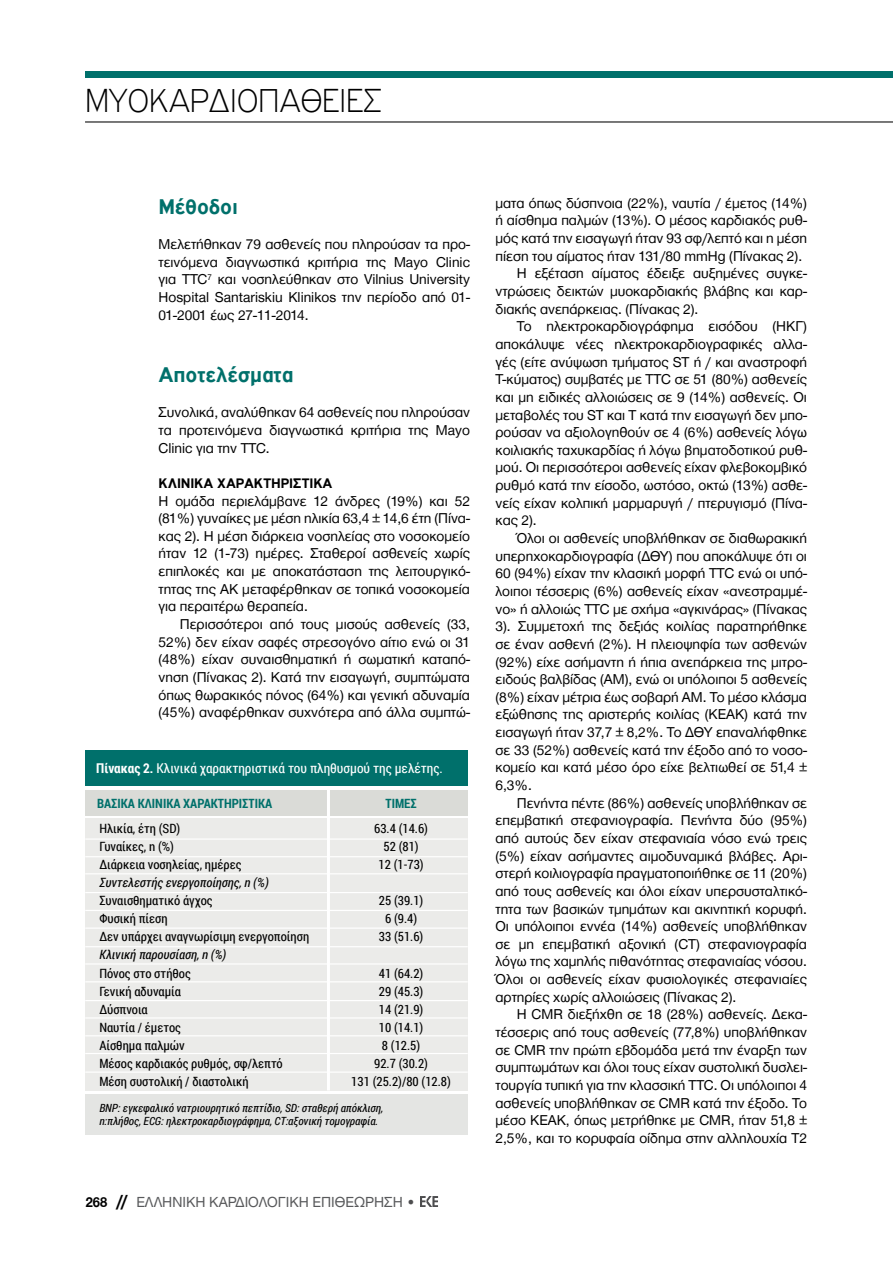
<style>
.page{position:relative;width:893px;height:1263px;background:#fff}
.page>*{position:absolute;margin:0;border:0;box-sizing:border-box;transform-origin:0 0}
.t1{font:100 35.25px "PF Highway Gothic";color:#000}
.t2{font:700 22.5px "PF Highway Gothic";letter-spacing:-.005em;color:#00706b}
.t3{font:15px "Helvetica Neue Greek";color:#58595b}
.t4{font:14.7px/17.7px "Helvetica Neue Greek";color:#000;text-align:justify}
.t5{font:700 14.7px "PF Highway Gothic";letter-spacing:-.005em;color:#000}
.t6{font:13.5px "Roboto Condensed";color:#fff}
.t7{font:12.75px/18px "Roboto Condensed";color:#000}
.t8{font:italic 12.75px "Roboto Condensed";color:#000}
.t9{font:700 12.75px "Roboto Condensed";color:#00706b}
.t10{font:italic 11.25px/13.5px "Roboto Condensed";color:#000}
.s1{font-weight:700}
.s2{font-weight:700;color:#000}
.s3{font-family:"Futura TGR";font-weight:700;font-size:16.5px;color:#000}
.s4{color:#4d4d4f}
</style>
<div class="page">
<svg style="left:420px;top:1196px;width:18px;height:11px"></svg>
<div style="left:85px;top:72px;width:808px;height:6px;background:#00706b"></div>
<hr style="left:85px;top:121px;width:808px;height:1px;background:#000">
<div style="left:85px;top:790px;width:383px;height:25px;background:#dadbd7"></div>
<div style="left:85px;top:818px;width:383px;height:272px;background:#ebebe9"></div>
<div style="left:85px;top:1094px;width:383px;height:41px;background:#e4e5e3"></div>
<div style="left:85px;top:751px;width:383px;height:35px;background:#00706b"></div>
<hr style="left:327px;top:787px;width:3px;height:303px;background:#fff">
<hr style="left:85px;top:838px;width:383px;height:2px;background:#fff">
<hr style="left:85px;top:910px;width:383px;height:1px;background:#fff">
<hr style="left:85px;top:1035px;width:383px;height:1px;background:#fff">
<hr style="left:85px;top:856px;width:383px;height:1px;background:#fff">
<hr style="left:85px;top:927px;width:383px;height:2px;background:#fff">
<hr style="left:85px;top:1053px;width:383px;height:1px;background:#fff">
<hr style="left:85px;top:873px;width:383px;height:1px;background:#fff">
<hr style="left:85px;top:946px;width:383px;height:1px;background:#fff">
<hr style="left:85px;top:1071px;width:383px;height:2px;background:#fff">
<hr style="left:85px;top:892px;width:383px;height:1px;background:#fff">
<hr style="left:85px;top:1017px;width:383px;height:1px;background:#fff">
<hr style="left:85px;top:963px;width:383px;height:1px;background:#fff">
<hr style="left:85px;top:981px;width:383px;height:1px;background:#fff">
<hr style="left:85px;top:1000px;width:383px;height:1px;background:#fff">
<h1 class="t1" style="left:85px;top:83px;width:62px">Μυοκαρδιοπάθειε</h1>
<h1 class="t1" style="left:363px;top:83px;width:21px">ς</h1>
<h2 class="t2" style="left:159px;top:194px;width:81px">Μέθοδοι</h2>
<p class="t4" style="left:159px;top:235px;width:313px">Μελετήθηκαν 79 ασθενείς που πληρούσαν τα προ&shy;τεινόμενα διαγνωστικά κριτήρια της Mayo Clinic για TTC<sup>7</sup> και νοσηλεύθηκαν στο Vilnius University Hospital Santariskiu Klinikos την περίοδο από 01- 01-2001 έως 27-11-2014.</p>
<h2 class="t2" style="left:159px;top:362px;width:136px">Αποτελέσματα</h2>
<p class="t4" style="left:159px;top:404px;width:313px">Συνολικά, αναλύθηκαν 64 ασθενείς που πληρούσαν τα προτεινόμενα διαγνωστικά κριτήρια της Mayo Clinic για την TTC.</p>
<p class="t5" style="left:159px;top:475px;width:165px">Κλινικά χαρακτηριστικά</p>
<p class="t4" style="left:159px;top:492px;width:313px">Η ομάδα περιελάμβανε 12 άνδρες (19%) και 52 (81%) γυναίκες με μέση ηλικία 63,4 ± 14,6 έτη (Πίνα&shy;κας 2). Η μέση διάρκεια νοσηλείας στο νοσοκομείο ήταν 12 (1-73) ημέρες. Σταθεροί ασθενείς χωρίς επιπλοκές και με αποκατάσταση της λειτουργικό&shy;τητας της ΑΚ μεταφέρθηκαν σε τοπικά νοσοκομεία για περαιτέρω θεραπεία.</p>
<p class="t4" style="left:159px;top:615px;width:313px;text-indent:21px">Περισσότεροι από τους μισούς ασθενείς (33, 52%) δεν είχαν σαφές στρεσογόνο αίτιο ενώ οι 31 (48%) είχαν συναισθηματική ή σωματική καταπό&shy;νηση (Πίνακας 2). Κατά την εισαγωγή, συμπτώματα όπως θωρακικός πόνος (64%) και γενική αδυναμία (45%) αναφέρθηκαν συχνότερα από άλλα συμπτώ-</p>
<p class="t6" style="left:96px;top:759px;width:348px"><span class="s1">Πίνακας 2.</span> Κλινικά χαρακτηριστικά του πληθυσμού της μελέτης.</p>
<p class="t9" style="left:97px;top:794px;width:176px">Βασικά κλινικά χαρακτηριστικά</p>
<p class="t9" style="left:385px;top:794px;width:32px">Τιμές</p>
<p class="t7" style="left:99px;top:819px;width:144px">Ηλικία, έτη (SD)<br>Γυναίκες, n (%)<br>Διάρκεια νοσηλείας, ημέρες</p>
<p class="t8" style="left:99px;top:874px;width:171px">Συντελεστής ενεργοποίησης, n (%)</p>
<p class="t7" style="left:99px;top:891px;width:211px">Συναισθηματικό άγχος<br>Φυσική πίεση<br>Δεν υπάρχει αναγνωρίσιμη ενεργοποίηση</p>
<p class="t8" style="left:99px;top:946px;width:128px">Κλινική παρουσίαση, n (%)</p>
<p class="t7" style="left:99px;top:963px;width:185px">Πόνος στο στήθος<br>Γενική αδυναμία<br>Δύσπνοια<br>Ναυτία / έμετος<br>Αίσθημα παλμών<br>Μέσος καρδιακός ρυθμός, σφ/λεπτό<br>Μέση συστολική / διαστολική</p>
<p class="t10" style="left:99px;top:1101px;width:285px">BNP: εγκεφαλικό νατριουρητικό πεπτίδιο, SD: σταθερή απόκλιση, n:πλήθος, ECG: ηλεκτροκαρδιογράφημα, CT:αξονική τομογραφία.</p>
<p class="t7" style="left:374px;top:819px;width:55px;text-align:center">63.4 (14.6)<br>52 (81)<br>12 (1-73)</p>
<p class="t7" style="left:379px;top:891px;width:46px;text-align:center">25 (39.1)<br>6 (9.4)<br>33 (51.6)</p>
<p class="t7" style="left:351px;top:963px;width:101px;text-align:center">41 (64.2)<br>29 (45.3)<br>14 (21.9)<br>10 (14.1)<br>8 (12.5)<br>92.7 (30.2)<br>131 (25.2)/80 (12.8)</p>
<p class="t3" style="left:86px;top:1194px;width:331px"><span class="s2">268</span> <span class="s3">//</span> EΛΛΗΝΙΚΗ ΚΑΡΔΙΟΛΟΓΙΚΗ ΕΠΙΘΕΩΡΗΣΗ <span class="s4">•</span></p>
<p class="t4" style="left:495px;top:194px;width:313px">ματα όπως δύσπνοια (22%), ναυτία / έμετος (14%)</p>
<p class="t4" style="left:495px;top:212px;width:313px">ή αίσθημα παλμών (13%). Ο μέσος καρδιακός ρυθ-</p>
<p class="t4" style="left:495px;top:229px;width:313px">μός κατά την εισαγωγή ήταν 93 σφ/λεπτό και η μέση</p>
<p class="t4" style="left:495px;top:247px;width:308px">πίεση του αίματος ήταν 131/80 mmHg (Πίνακας 2).</p>
<p class="t4" style="left:517px;top:265px;width:292px">Η εξέταση αίματος έδειξε αυξημένες συγκε-</p>
<p class="t4" style="left:495px;top:282px;width:313px">ντρώσεις δεικτών μυοκαρδιακής βλάβης και καρ-</p>
<p class="t4" style="left:495px;top:300px;width:204px">διακής ανεπάρκειας. (Πίνακας 2).</p>
<p class="t4" style="left:517px;top:318px;width:292px">Το ηλεκτροκαρδιογράφημα εισόδου (ΗΚΓ)</p>
<p class="t4" style="left:495px;top:335px;width:313px">αποκάλυψε νέες ηλεκτροκαρδιογραφικές αλλα-</p>
<p class="t4" style="left:495px;top:353px;width:313px">γές (είτε ανύψωση τμήματος ST ή / και αναστροφή</p>
<p class="t4" style="left:495px;top:370px;width:313px">T-κύματος) συμβατές με TTC σε 51 (80%) ασθενείς</p>
<p class="t4" style="left:495px;top:388px;width:313px">και μη ειδικές αλλοιώσεις σε 9 (14%) ασθενείς. Οι</p>
<p class="t4" style="left:495px;top:406px;width:313px">μεταβολές του ST και T κατά την εισαγωγή δεν μπο-</p>
<p class="t4" style="left:495px;top:423px;width:313px">ρούσαν να αξιολογηθούν σε 4 (6%) ασθενείς λόγω</p>
<p class="t4" style="left:495px;top:441px;width:313px">κοιλιακής ταχυκαρδίας ή λόγω βηματοδοτικού ρυθ-</p>
<p class="t4" style="left:495px;top:459px;width:313px">μού. Οι περισσότεροι ασθενείς είχαν φλεβοκομβικό</p>
<p class="t4" style="left:495px;top:476px;width:313px">ρυθμό κατά την είσοδο, ωστόσο, οκτώ (13%) ασθε-</p>
<p class="t4" style="left:495px;top:494px;width:313px">νείς είχαν κολπική μαρμαρυγή / πτερυγισμό (Πίνα-</p>
<p class="t4" style="left:495px;top:512px;width:43px">κας 2).</p>
<p class="t4" style="left:517px;top:529px;width:292px">Όλοι οι ασθενείς υποβλήθηκαν σε διαθωρακική</p>
<p class="t4" style="left:495px;top:547px;width:313px">υπερηχοκαρδιογραφία (ΔΘΥ) που αποκάλυψε ότι οι</p>
<p class="t4" style="left:495px;top:565px;width:313px">60 (94%) είχαν την κλασική μορφή TTC ενώ οι υπό-</p>
<p class="t4" style="left:495px;top:582px;width:313px">λοιποι τέσσερις (6%) ασθενείς είχαν «ανεστραμμέ-</p>
<p class="t4" style="left:495px;top:600px;width:313px">νο» ή αλλοιώς TTC με σχήμα «αγκινάρας» (Πίνακας</p>
<p class="t4" style="left:495px;top:617px;width:313px">3). Συμμετοχή της δεξιάς κοιλίας παρατηρήθηκε</p>
<p class="t4" style="left:495px;top:635px;width:313px">σε έναν ασθενή (2%). Η πλειοψηφία των ασθενών</p>
<p class="t4" style="left:495px;top:653px;width:313px">(92%) είχε ασήμαντη ή ήπια ανεπάρκεια της μιτρο-</p>
<p class="t4" style="left:495px;top:670px;width:313px">ειδούς βαλβίδας (ΑΜ), ενώ οι υπόλοιποι 5 ασθενείς</p>
<p class="t4" style="left:495px;top:688px;width:313px">(8%) είχαν μέτρια έως σοβαρή ΑΜ. Το μέσο κλάσμα</p>
<p class="t4" style="left:495px;top:706px;width:313px">εξώθησης της αριστερής κοιλίας (ΚΕΑΚ) κατά την</p>
<p class="t4" style="left:495px;top:723px;width:313px">εισαγωγή ήταν 37,7 ± 8,2%. Το ΔΘΥ επαναλήφθηκε</p>
<p class="t4" style="left:495px;top:741px;width:313px">σε 33 (52%) ασθενείς κατά την έξοδο από το νοσο-</p>
<p class="t4" style="left:495px;top:759px;width:313px">κομείο και κατά μέσο όρο είχε βελτιωθεί σε 51,4 ±</p>
<p class="t4" style="left:495px;top:776px;width:38px">6,3%.</p>
<p class="t4" style="left:517px;top:794px;width:292px">Πενήντα πέντε (86%) ασθενείς υποβλήθηκαν σε</p>
<p class="t4" style="left:495px;top:811px;width:313px">επεμβατική στεφανιογραφία. Πενήντα δύο (95%)</p>
<p class="t4" style="left:495px;top:829px;width:313px">από αυτούς δεν είχαν στεφανιαία νόσο ενώ τρεις</p>
<p class="t4" style="left:495px;top:847px;width:313px">(5%) είχαν ασήμαντες αιμοδυναμικά βλάβες. Αρι-</p>
<p class="t4" style="left:495px;top:864px;width:313px">στερή κοιλιογραφία πραγματοποιήθηκε σε 11 (20%)</p>
<p class="t4" style="left:495px;top:882px;width:313px">από τους ασθενείς και όλοι είχαν υπερσυσταλτικό-</p>
<p class="t4" style="left:495px;top:900px;width:313px">τητα των βασικών τμημάτων και ακινητική κορυφή.</p>
<p class="t4" style="left:495px;top:917px;width:313px">Οι υπόλοιποι εννέα (14%) ασθενείς υποβλήθηκαν</p>
<p class="t4" style="left:495px;top:935px;width:313px">σε μη επεμβατική αξονική (CT) στεφανιογραφία</p>
<p class="t4" style="left:495px;top:953px;width:313px">λόγω της χαμηλής πιθανότητας στεφανιαίας νόσου.</p>
<p class="t4" style="left:495px;top:970px;width:313px">Όλοι οι ασθενείς είχαν φυσιολογικές στεφανιαίες</p>
<p class="t4" style="left:495px;top:988px;width:242px">αρτηρίες χωρίς αλλοιώσεις (Πίνακας 2).</p>
<p class="t4" style="left:517px;top:1006px;width:292px">Η CMR διεξήχθη σε 18 (28%) ασθενείς. Δεκα-</p>
<p class="t4" style="left:495px;top:1023px;width:313px">τέσσερις από τους ασθενείς (77,8%) υποβλήθηκαν</p>
<p class="t4" style="left:495px;top:1041px;width:313px">σε CMR την πρώτη εβδομάδα μετά την έναρξη των</p>
<p class="t4" style="left:495px;top:1058px;width:313px">συμπτωμάτων και όλοι τους είχαν συστολική δυσλει-</p>
<p class="t4" style="left:495px;top:1076px;width:313px">τουργία τυπική για την κλασσική TTC. Οι υπόλοιποι 4</p>
<p class="t4" style="left:495px;top:1094px;width:313px">ασθενείς υποβλήθηκαν σε CMR κατά την έξοδο. Το</p>
<p class="t4" style="left:495px;top:1111px;width:313px">μέσο ΚΕΑΚ, όπως μετρήθηκε με CMR, ήταν 51,8 ±</p>
<p class="t4" style="left:495px;top:1129px;width:313px">2,5%, και το κορυφαία οίδημα στην αλληλουχία T2</p>
</div>
